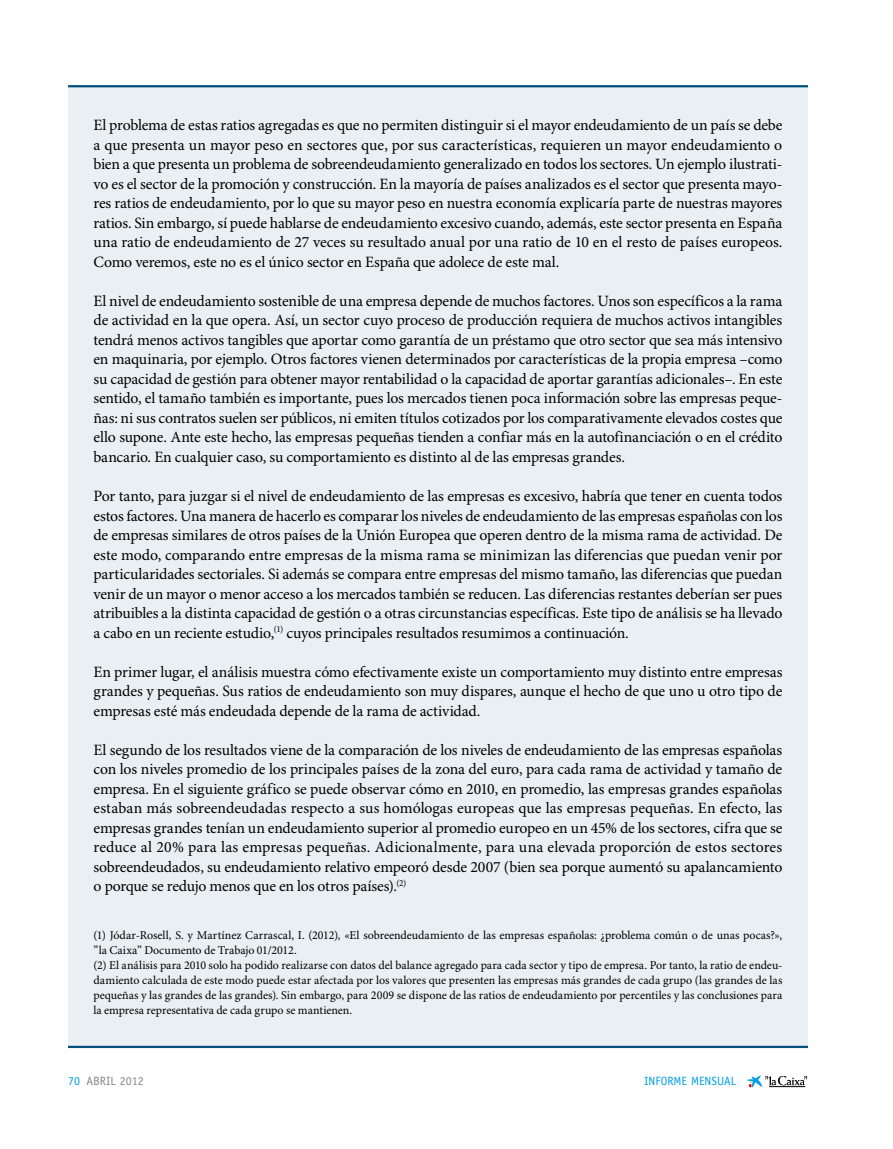
<style>
.page{position:relative;width:893px;height:1149px;background:#fff}
.page>*{position:absolute;margin:0;border:0;box-sizing:border-box;transform-origin:0 0}
.t1{font:15.75px/19.5px "Minion Pro";letter-spacing:-.015em;color:#000;text-align:justify}
.t2{font:12px/15px "Minion Pro";color:#000}
.t3{font:12px "Officina Sans Std";color:#009fe3}
.t4{font:12px "Officina Sans Std";color:#878787}
.s1{color:#009fe3}
</style>
<div class="page">
<svg style="left:747px;top:1075px;width:60px;height:12px"></svg>
<div style="left:68px;top:87px;width:740px;height:959px;background:#e9eff3"></div>
<hr style="left:68px;top:1045px;width:740px;height:2px;background:#004f7c">
<hr style="left:68px;top:85px;width:740px;height:2px;background:#004f7c">
<p class="t1" style="left:94px;top:116px;width:690px">El problema de estas ratios agregadas es que no permiten distinguir si el mayor endeudamiento de un país se debe a que presenta un mayor peso en sectores que, por sus características, requieren un mayor endeudamiento o bien a que presenta un problema de sobreendeudamiento generalizado en todos los sectores. Un ejemplo ilustrati&shy;vo es el sector de la promoción y construcción. En la mayoría de países analizados es el sector que presenta mayo&shy;res ratios de endeudamiento, por lo que su mayor peso en nuestra economía explicaría parte de nuestras mayores ratios. Sin embargo, sí puede hablarse de endeudamiento excesivo cuando, además, este sector presenta en España una ratio de endeudamiento de 27 veces su resultado anual por una ratio de 10 en el resto de países europeos.<br>Como veremos, este no es el único sector en España que adolece de este mal.</p>
<p class="t1" style="left:94px;top:291px;width:690px">El nivel de endeudamiento sostenible de una empresa depende de muchos factores. Unos son específicos a la rama de actividad en la que opera. Así, un sector cuyo proceso de producción requiera de muchos activos intangibles tendrá menos activos tangibles que aportar como garantía de un préstamo que otro sector que sea más intensivo en maquinaria, por ejemplo. Otros factores vienen determinados por características de la propia empresa –como su capacidad de gestión para obtener mayor rentabilidad o la capacidad de aportar garantías adicionales–. En este sentido, el tamaño también es importante, pues los mercados tienen poca información sobre las empresas peque&shy;ñas: ni sus contratos suelen ser públicos, ni emiten títulos cotizados por los comparativamente elevados costes que ello supone. Ante este hecho, las empresas pequeñas tienden a confiar más en la autofinanciación o en el crédito bancario. En cualquier caso, su comportamiento es distinto al de las empresas grandes.</p>
<p class="t1" style="left:94px;top:486px;width:690px">Por tanto, para juzgar si el nivel de endeudamiento de las empresas es excesivo, habría que tener en cuenta todos estos factores. Una manera de hacerlo es comparar los niveles de endeudamiento de las empresas españolas con los de empresas similares de otros países de la Unión Europea que operen dentro de la misma rama de actividad. De este modo, comparando entre empresas de la misma rama se minimizan las diferencias que puedan venir por particularidades sectoriales. Si además se compara entre empresas del mismo tamaño, las diferencias que puedan venir de un mayor o menor acceso a los mercados también se reducen. Las diferencias restantes deberían ser pues atribuibles a la distinta capacidad de gestión o a otras circunstancias específicas. Este tipo de análisis se ha llevado a cabo en un reciente estudio,<sup>(1)</sup> cuyos principales resultados resumimos a continuación.</p>
<p class="t1" style="left:94px;top:662px;width:690px">En primer lugar, el análisis muestra cómo efectivamente existe un comportamiento muy distinto entre empresas grandes y pequeñas. Sus ratios de endeudamiento son muy dispares, aunque el hecho de que uno u otro tipo de empresas esté más endeudada depende de la rama de actividad.</p>
<p class="t1" style="left:94px;top:740px;width:690px">El segundo de los resultados viene de la comparación de los niveles de endeudamiento de las empresas españolas con los niveles promedio de los principales países de la zona del euro, para cada rama de actividad y tamaño de empresa. En el siguiente gráfico se puede observar cómo en 2010, en promedio, las empresas grandes españolas estaban más sobreendeudadas respecto a sus homólogas europeas que las empresas pequeñas. En efecto, las empresas grandes tenían un endeudamiento superior al promedio europeo en un 45% de los sectores, cifra que se reduce al 20% para las empresas pequeñas. Adicionalmente, para una elevada proporción de estos sectores sobreendeudados, su endeudamiento relativo empeoró desde 2007 (bien sea porque aumentó su apalancamiento o porque se redujo menos que en los otros países).<sup>(2)</sup></p>
<p class="t2" style="left:94px;top:927px;width:690px">(1) Jódar-Rosell, S. y Martínez Carrascal, I. (2012), «El sobreendeudamiento de las empresas españolas: ¿problema común o de unas pocas?», ”la Caixa” Documento de Trabajo 01/2012.<br>(2) El análisis para 2010 solo ha podido realizarse con datos del balance agregado para cada sector y tipo de empresa. Por tanto, la ratio de endeu&shy;damiento calculada de este modo puede estar afectada por los valores que presenten las empresas más grandes de cada grupo (las grandes de las pequeñas y las grandes de las grandes). Sin embargo, para 2009 se dispone de las ratios de endeudamiento por percentiles y las conclusiones para la empresa representativa de cada grupo se mantienen.</p>
<p class="t4" style="left:68px;top:1073px;width:77px"><span class="s1">70</span> ABRIL 2012</p>
<p class="t3" style="left:644px;top:1073px;width:93px">INFORME MENSUAL</p>
</div>
